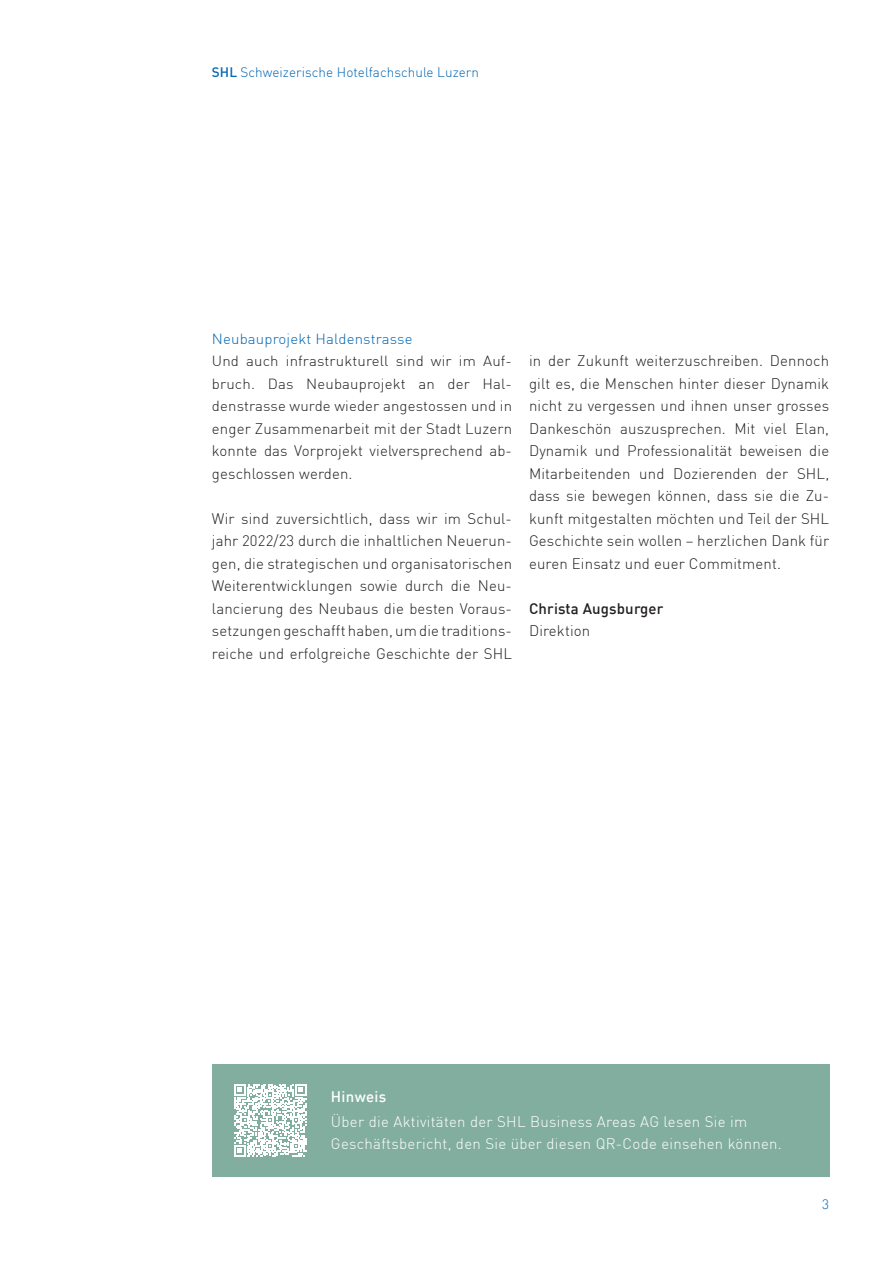
<style>
.page{position:relative;width:893px;height:1263px;background:#fff}
.page>*{position:absolute;margin:0;border:0;box-sizing:border-box;transform-origin:0 0}
.Lauftext{font:300 15px/22.5px "DIN";letter-spacing:.01em;color:#231f20;text-align:justify}
.t1{font:300 15px/22.5px "DIN";letter-spacing:.02em;color:#fff}
.Lauftext-2{font:500 15px "DIN";letter-spacing:.01em;color:#231f20}
.t2{font:500 15px "DIN";letter-spacing:.02em;color:#fff}
.Lauftext-3{font:300 14.4px/22.5px "DIN";letter-spacing:.01em;color:#231f20;text-align:justify;scale:1.04 1}
.Lauftext-4{font:300 14.4px "DIN";letter-spacing:.01em;color:#0166b3;scale:1.04 1}
.t3{font:300 13.5px "DIN";letter-spacing:.005em;color:#0166b3}
.s1{font-weight:500}
</style>
<div class="page">
<div style="left:212px;top:1064px;width:617px;height:112px;background:#7caa9a"></div>
<svg style="left:234px;top:1084px;width:72px;height:72px"></svg>
<p class="t3" style="left:212px;top:64px;width:269px"><span class="s1">SHL</span> Schweizerische Hotelfachschule Luzern</p>
<p class="Lauftext-4" style="left:212px;top:330px;width:194px">Neubauprojekt Haldenstrasse</p>
<p class="Lauftext-3" style="left:212px;top:350px;width:290px">Und auch infrastrukturell sind wir im Auf&shy;bruch. Das Neubauprojekt an der Hal&shy;denstrasse wurde wieder angestossen und in</p>
<p class="Lauftext" style="left:212px;top:417px;width:302px">enger Zusammenarbeit mit der Stadt Luzern konnte das Vorprojekt vielversprechend ab&shy;geschlossen werden.</p>
<p class="Lauftext" style="left:212px;top:507px;width:302px">Wir sind zuversichtlich, dass wir im Schul&shy;jahr 2022/23 durch die inhaltlichen Neuerun&shy;gen, die strategischen und organisatorischen Weiterentwicklungen sowie durch die Neu&shy;lancierung des Neubaus die besten Voraus&shy;setzungen geschafft haben, um die traditions&shy;reiche und erfolgreiche Geschichte der SHL</p>
<p class="Lauftext" style="left:529px;top:350px;width:302px">in der Zukunft weiterzuschreiben. Dennoch gilt es, die Menschen hinter dieser Dynamik nicht zu vergessen und ihnen unser grosses Dankeschön auszusprechen. Mit viel Elan, Dynamik und Professionalität beweisen die Mitarbeitenden und Dozierenden der SHL, dass sie bewegen können, dass sie die Zu&shy;kunft mitgestalten möchten und Teil der SHL Geschichte sein wollen – herzlichen Dank für euren Einsatz und euer Commitment.</p>
<p class="Lauftext-2" style="left:529px;top:599px;width:136px">Christa Augsburger</p>
<p class="Lauftext" style="left:529px;top:620px;width:63px">Direktion</p>
<p class="t2" style="left:331px;top:1087px;width:57px">Hinweis</p>
<p class="t1" style="left:331px;top:1110px;width:452px">Über die Aktivitäten der SHL Business Areas AG lesen Sie im<br>Geschäftsbericht, den Sie über diesen QR-Code einsehen können.</p>
<p class="t3" style="left:822px;top:1195px;width:8px">3</p>
</div>
